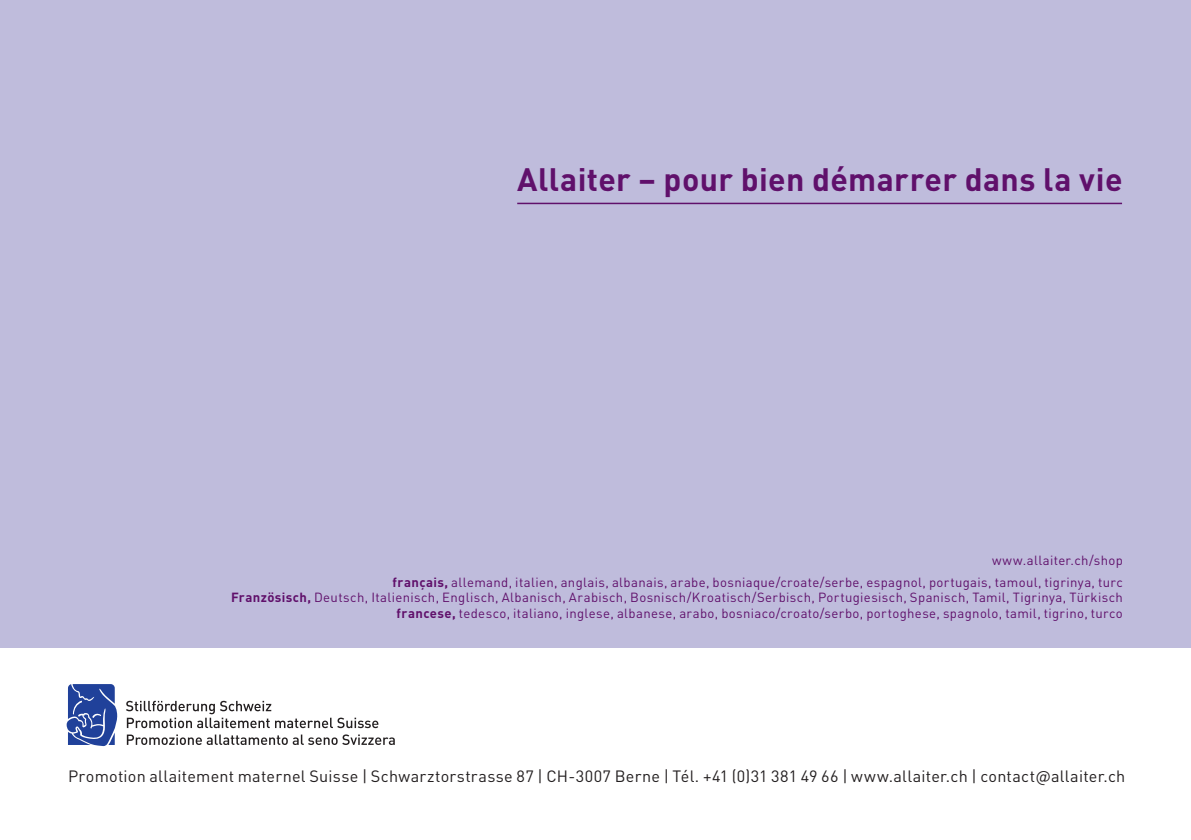
<style>
.page{position:relative;width:1191px;height:840px;background:#fff}
.page>*{position:absolute;margin:0;border:0;box-sizing:border-box;transform-origin:0 0}
.t1{font:700 32px "DINOT";letter-spacing:.01em;color:#60106b}
.t2{font:16.2px "DINOT";letter-spacing:.015em;color:#231f20}
.t3{font:13.2px/21.8px "DINOT";letter-spacing:.03em;color:#60106b;text-align:right}
.s1{font-weight:700}
</style>
<div class="page">
<div style="left:0;top:0;width:1191px;height:646px;background:#bfbcdc"></div>
<hr style="left:517px;top:202px;width:605px;height:2px;background:#60106b">
<svg style="left:67px;top:684px;width:50px;height:61px"></svg>
<svg style="left:126px;top:700px;width:252px;height:27px"></svg>
<svg style="left:127px;top:734px;width:268px;height:10px"></svg>
<h1 class="t1" style="left:517px;top:158px;width:607px">Allaiter – pour bien démarrer dans la vie</h1>
<p class="t3" style="left:392px;top:548px;width:732px">www.allaiter.ch/shop<br><span class="s1">français,</span> allemand, italien, anglais, albanais, arabe, bosniaque/croate/serbe, espagnol, portugais, tamoul, tigrinya, turc</p>
<p class="t3" style="left:231px;top:588px;width:893px;line-height:15.8px"><span class="s1">Französisch,</span> Deutsch, Italienisch, Englisch, Albanisch, Arabisch, Bosnisch/Kroatisch/Serbisch, Portugiesisch, Spanisch, Tamil, Tigrinya, Türkisch <span class="s1">francese,</span> tedesco, italiano, inglese, albanese, arabo, bosniaco/croato/serbo, portoghese, spagnolo, tamil, tigrino, turco</p>
<p class="t2" style="left:68px;top:765px;width:1058px">Promotion allaitement maternel Suisse | Schwarztorstrasse 87 | CH-3007 Berne | Tél. +41 (0)31 381 49 66 | www.allaiter.ch | contact@allaiter.ch</p>
</div>
